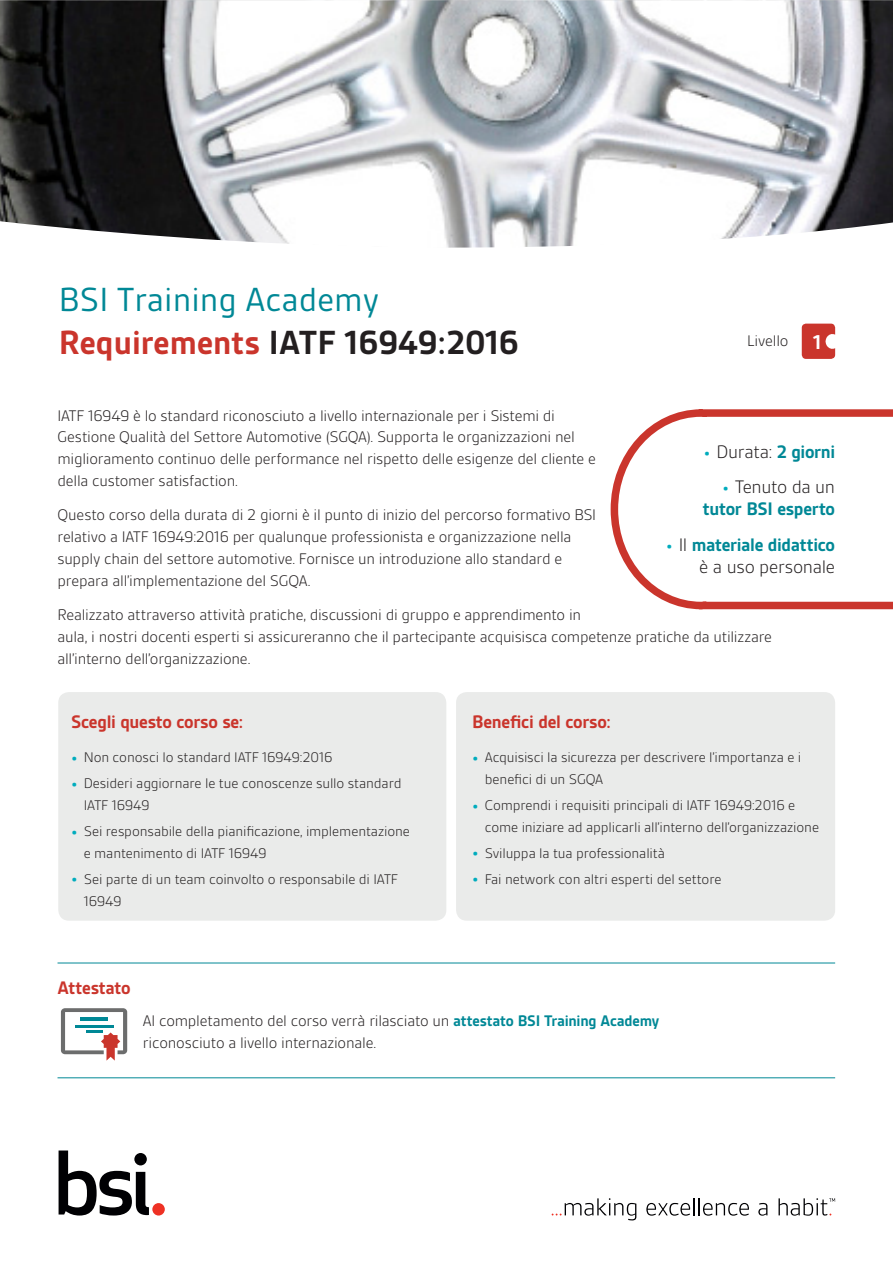
<style>
.page{position:relative;width:893px;height:1263px;background:#fff}
.page>*{position:absolute;margin:0;border:0;box-sizing:border-box;transform-origin:0 0}
.t1{font:700 36px "BSI Gesta";color:#231f20}
.t2{font:36px "BSI Gesta";color:#008896}
.Body_Copy{font:700 21.6px "BSI Gesta";color:#fff}
.t3{font:700 19.5px/22.5px "BSI Gesta";letter-spacing:-.015em;color:#008896;text-align:right}
.Body_Copy-2{font:700 19.5px "BSI Gesta";letter-spacing:-.015em;color:#ca352c}
.t4{font:300 19.5px "BSI Gesta";letter-spacing:-.01em;color:#231f20}
.Body_Copy-3{font:300 16.5px/21.8px "BSI Gesta";letter-spacing:-.015em;color:#231f20}
.t5{font:300 15px/21.8px "BSI Gesta";letter-spacing:-.01em;color:#231f20}
.s1{color:#ca352c}
.s2{font-weight:700;font-size:16.5px;color:#00acbd}
.s3{font-weight:700;color:#008896}
.s4{font-size:16.5px;color:#00acbd}
.s5{font-weight:300;color:#231f20}
</style>
<div class="page">
<svg style="left:610px;top:409px;width:283px;height:201px"></svg>
<svg style="left:802px;top:324px;width:33px;height:35px"></svg>
<div style="left:58px;top:692px;width:388px;height:229px;background:#eaebea;border-radius:11px"></div>
<div style="left:456px;top:692px;width:379px;height:229px;background:#eaebea;border-radius:11px"></div>
<svg style="left:59px;top:1150px;width:90px;height:65px"></svg>
<div style="left:152px;top:1203px;width:13px;height:12px;background:#ee3124;border-radius:50%"></div>
<svg style="left:552px;top:1198px;width:84px;height:22px"></svg>
<svg style="left:646px;top:1198px;width:103px;height:18px"></svg>
<svg style="left:758px;top:1203px;width:9px;height:13px"></svg>
<svg style="left:778px;top:1198px;width:57px;height:18px"></svg>
<svg style="left:61px;top:1008px;width:66px;height:52px"></svg>
<hr style="left:58px;top:963px;width:777px;height:1px;background:#008996">
<hr style="left:58px;top:1077px;width:777px;height:1px;background:#008996">
<img style="left:0;top:0;width:893px;height:248px">
<p class="t2" style="left:59px;top:281px;width:322px">BSI Training Academy</p>
<p class="t1" style="left:59px;top:324px;width:462px"><span class="s1">Requirements</span> IATF 16949:2016</p>
<p class="Body_Copy-3" style="left:747px;top:330px;width:43px">Livello</p>
<p class="Body_Copy" style="left:813px;top:331px;width:9px">1</p>
<p class="Body_Copy-3" style="left:58px;top:404px;width:540px">IATF 16949 è lo standard riconosciuto a livello internazionale per i Sistemi di Gestione Qualità del Settore Automotive (SGQA). Supporta le organizzazioni nel miglioramento continuo delle performance nel rispetto delle esigenze del cliente e della customer satisfaction.</p>
<p class="Body_Copy-3" style="left:58px;top:504px;width:540px">Questo corso della durata di 2 giorni è il punto di inizio del percorso formativo BSI relativo a IATF 16949:2016 per qualunque professionista e organizzazione nella supply chain del settore automotive. Fornisce un introduzione allo standard e prepara all’implementazione del SGQA.</p>
<p class="Body_Copy-3" style="left:58px;top:604px;width:716px">Realizzato attraverso attività pratiche, discussioni di gruppo e apprendimento in<br>aula, i nostri docenti esperti si assicureranno che il partecipante acquisisca competenze pratiche da utilizzare all’interno dell’organizzazione.</p>
<p class="t4" style="left:704px;top:441px;width:133px"><span class="s2">•</span> Durata: <span class="s3">2 giorni</span></p>
<p class="t3" style="left:703px;top:475px;width:134px"><span class="s4">•</span> <span class="s5">Tenuto da un </span>tutor BSI esperto</p>
<p class="t3" style="left:666px;top:533px;width:171px"><span class="s4">•</span> <span class="s5">Il</span> materiale didattico <span class="s5">è a uso personale</span></p>
<p class="Body_Copy-2" style="left:71px;top:711px;width:174px">Scegli questo corso se:</p>
<p class="t5" style="left:71px;top:747px;width:263px"><span class="s2">•</span> Non conosci lo standard IATF 16949:2016</p>
<p class="t5" style="left:84px;top:773px;width:319px;text-indent:-13px"><span class="s2">•</span> Desideri aggiornare le tue conoscenze sullo standard<br>IATF 16949</p>
<p class="t5" style="left:84px;top:820px;width:328px;text-indent:-13px"><span class="s2">•</span> Sei responsabile della pianificazione, implementazione e mantenimento di IATF 16949</p>
<p class="t5" style="left:84px;top:868px;width:316px;text-indent:-13px"><span class="s2">•</span> Sei parte di un team coinvolto o responsabile di IATF<br>16949</p>
<p class="Body_Copy-2" style="left:58px;top:978px;width:75px">Attestato</p>
<p class="Body_Copy-2" style="left:472px;top:711px;width:140px">Benefici del corso:</p>
<p class="t5" style="left:485px;top:747px;width:318px;text-indent:-13px"><span class="s2">•</span> Acquisisci la sicurezza per descrivere l’importanza e i benefici di un SGQA</p>
<p class="t5" style="left:485px;top:794px;width:336px;text-indent:-13px"><span class="s2">•</span> Comprendi i requisiti principali di IATF 16949:2016 e come iniziare ad applicarli all’interno dell’organizzazione</p>
<p class="t5" style="left:472px;top:842px;width:195px"><span class="s2">•</span> Sviluppa la tua professionalità</p>
<p class="t5" style="left:472px;top:868px;width:251px"><span class="s2">•</span> Fai network con altri esperti del settore</p>
<p class="Body_Copy-3" style="left:143px;top:1010px;width:518px">Al completamento del corso verrà rilasciato un <span class="s3">attestato BSI Training Academy </span>riconosciuto a livello internazionale.</p>
</div>
